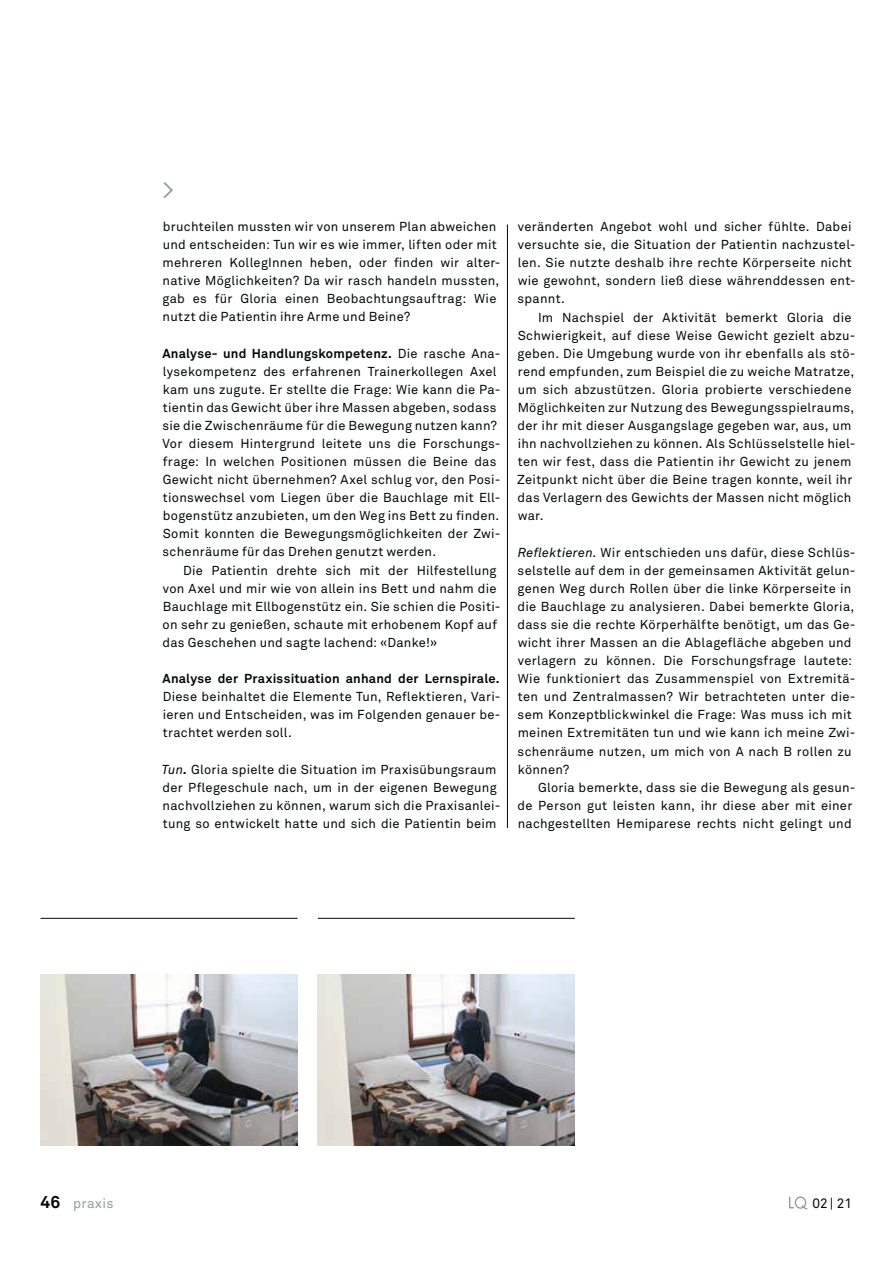
<style>
.page{position:relative;width:893px;height:1263px;background:#fff}
.page>*{position:absolute;margin:0;border:0;box-sizing:border-box;transform-origin:0 0}
.t1{font:25.8px "Akkurat Pro";color:#8e9da3}
.t2{font:13.65px "Akkurat Pro";letter-spacing:.025em;color:#8e9da3}
.t3{font:13.65px "Akkurat Pro";color:#040809}
.t4{font:12.9px/18.1px "Akkurat Pro";letter-spacing:.02em;color:#040809}
.t5{font:700 12.9px "Akkurat Pro";letter-spacing:.02em;color:#040809}
.s1{font-weight:700}
.s2{font-style:italic}
.s3{font-weight:700;font-style:italic}
.s4{font-weight:700;font-size:17.1px;color:#040809}
</style>
<div class="page">
<svg style="left:789px;top:1196px;width:18px;height:13px"></svg>
<hr style="left:507px;top:225px;width:1px;height:603px;background:#040809">
<img style="left:41px;top:974px;width:257px;height:171px">
<img style="left:318px;top:974px;width:257px;height:171px">
<hr style="left:41px;top:918px;width:257px;height:1px;background:#040809">
<hr style="left:318px;top:918px;width:257px;height:1px;background:#040809">
<h1 class="t1" style="left:162px;top:178px;width:14px">&gt;</h1>
<p class="t4" style="left:163px;top:218px;width:339px">bruchteilen mussten wir von unserem Plan abweichen und entscheiden: Tun wir es wie immer, liften oder mit mehreren KollegInnen heben, oder finden wir alter&shy;native Möglichkeiten? Da wir rasch handeln mussten, gab es für Gloria einen Beobachtungsauftrag: Wie nutzt die Patientin ihre Arme und Beine?</p>
<p class="t4" style="left:162px;top:345px;width:340px"><span class="s1">Analyse- und Handlungskompetenz.</span> Die rasche Ana&shy;lysekompetenz des erfahrenen Trainerkollegen Axel kam uns zugute. Er stellte die Frage: Wie kann die Pa&shy;tientin das Gewicht über ihre Massen abgeben, sodass sie die Zwischenräume für die Bewegung nutzen kann?<br>Vor diesem Hintergrund leitete uns die Forschungs&shy;frage: In welchen Positionen müssen die Beine das Gewicht nicht übernehmen? Axel schlug vor, den Posi&shy;tionswechsel vom Liegen über die Bauchlage mit Ell&shy;bogenstütz anzubieten, um den Weg ins Bett zu finden.<br>Somit konnten die Bewegungsmöglichkeiten der Zwi&shy;schenräume für das Drehen genutzt werden.</p>
<p class="t4" style="left:163px;top:562px;width:339px;text-indent:20px">Die Patientin drehte sich mit der Hilfestellung von Axel und mir wie von allein ins Bett und nahm die Bauchlage mit Ellbogenstütz ein. Sie schien die Positi&shy;on sehr zu genießen, schaute mit erhobenem Kopf auf das Geschehen und sagte lachend: «Danke!»</p>
<p class="t5" style="left:162px;top:673px;width:339px">Analyse der Praxissituation anhand der Lernspirale.</p>
<p class="t4" style="left:163px;top:688px;width:339px;text-align:justify">Diese beinhaltet die Elemente Tun, Reflektieren, Vari&shy;ieren und Entscheiden, was im Folgenden genauer be&shy;trachtet werden soll.</p>
<p class="t4" style="left:162px;top:761px;width:340px"><span class="s2">Tun</span><span class="s3">.</span> Gloria spielte die Situation im Praxisübungsraum der Pflegeschule nach, um in der eigenen Bewegung nachvollziehen zu können, warum sich die Praxisanlei&shy;tung so entwickelt hatte und sich die Patientin beim</p>
<p class="t4" style="left:518px;top:218px;width:339px">veränderten Angebot wohl und sicher fühlte. Dabei versuchte sie, die Situation der Patientin nachzustel&shy;len. Sie nutzte deshalb ihre rechte Körperseite nicht wie gewohnt, sondern ließ diese währenddessen ent&shy;spannt.</p>
<p class="t4" style="left:517px;top:309px;width:340px;text-indent:21px">Im Nachspiel der Aktivität bemerkt Gloria die Schwierigkeit, auf diese Weise Gewicht gezielt abzu&shy;geben. Die Umgebung wurde von ihr ebenfalls als stö&shy;rend empfunden, zum Beispiel die zu weiche Matratze, um sich abzustützen. Gloria probierte verschiedene Möglichkeiten zur Nutzung des Bewegungsspielraums, der ihr mit dieser Ausgangslage gegeben war, aus, um ihn nachvollziehen zu können. Als Schlüsselstelle hiel&shy;ten wir fest, dass die Patientin ihr Gewicht zu jenem Zeitpunkt nicht über die Beine tragen konnte, weil ihr das Verlagern des Gewichts der Massen nicht möglich war.</p>
<p class="t4" style="left:517px;top:544px;width:339px"><span class="s2">Reflektieren.</span> Wir entschieden uns dafür, diese Schlüs&shy;selstelle auf dem in der gemeinsamen Aktivität gelun&shy;genen Weg durch Rollen über die linke Körperseite in die Bauchlage zu analysieren. Dabei bemerkte Gloria, dass sie die rechte Körperhälfte benötigt, um das Ge&shy;wicht ihrer Massen an die Ablagefläche abgeben und verlagern zu können. Die Forschungsfrage lautete:<br>Wie funktioniert das Zusammenspiel von Extremitä&shy;ten und Zentralmassen? Wir betrachteten unter die&shy;sem Konzeptblickwinkel die Frage: Was muss ich mit meinen Extremitäten tun und wie kann ich meine Zwi&shy;schenräume nutzen, um mich von A nach B rollen zu können?</p>
<p class="t4" style="left:518px;top:779px;width:339px;text-indent:20px">Gloria bemerkte, dass sie die Bewegung als gesun&shy;de Person gut leisten kann, ihr diese aber mit einer nachgestellten Hemiparese rechts nicht gelingt und</p>
<p class="t2" style="left:41px;top:1198px;width:74px"><span class="s4">46</span> praxis</p>
<p class="t3" style="left:812px;top:1198px;width:41px">02 | 21</p>
</div>
